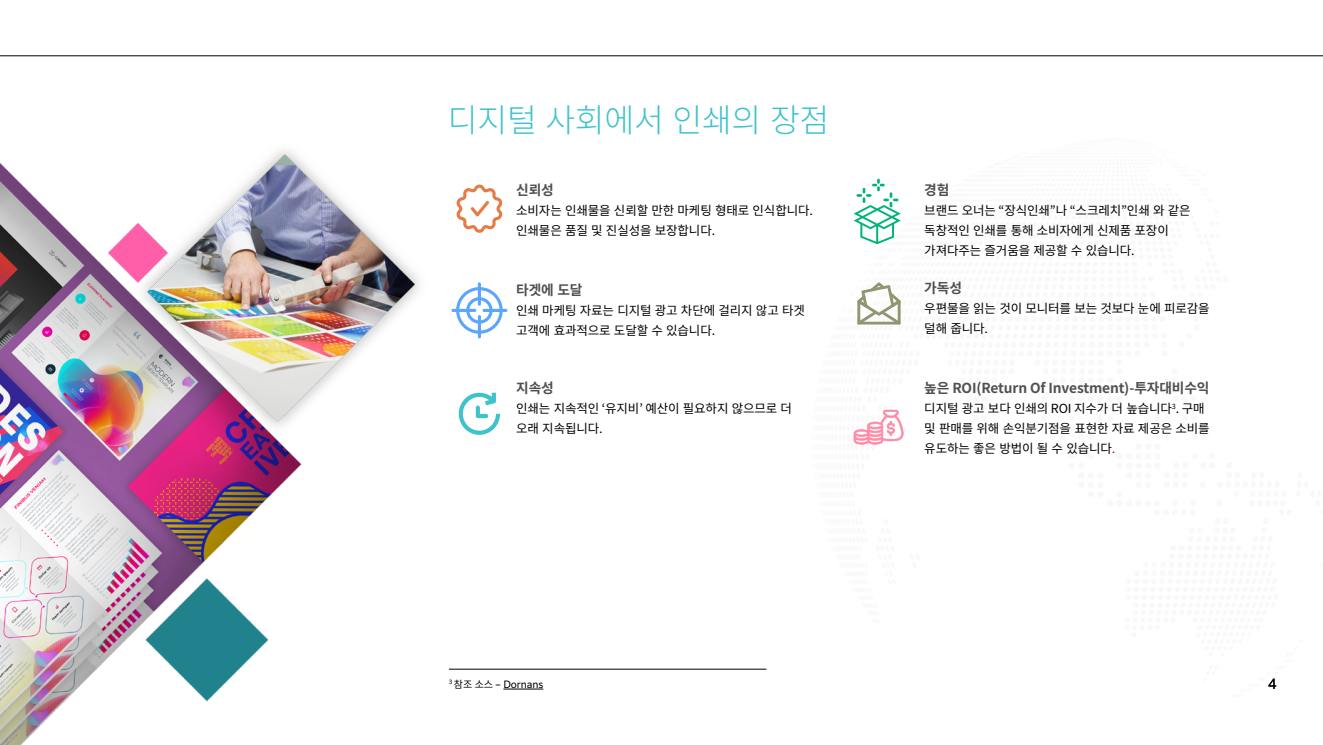
<style>
.page{position:relative;width:1323px;height:745px;background:#fff}
.page>*{position:absolute;margin:0;border:0;box-sizing:border-box;transform-origin:0 0}
.t1{font:300 32.5px "Noto Sans KR";letter-spacing:-.01em;color:#3ec2cc}
.t2{font:700 13.75px "Noto Sans KR";letter-spacing:-.01em;color:#505050}
.t3{font:300 13.75px "Clarimo UDPE";color:#000}
.t4{font:12.5px/20px "Noto Sans KR";letter-spacing:-.01em;color:#000}
.t5{font:10px "Clarimo UDPE";letter-spacing:-.01em;color:#000}
.s1{color:#bf0038}
.s2{font-family:"Noto Sans KR"}
</style>
<div class="page">
<img style="left:0;top:150px;width:419px;height:594px">
<hr style="left:503px;top:688px;width:40px;height:1px;background:#000">
<hr style="left:449px;top:668px;width:317px;height:1px;background:#000">
<hr style="left:0;top:55px;width:1323px;height:1px;background:#000">
<svg style="left:456px;top:184px;width:46px;height:49px"></svg>
<svg style="left:451px;top:282px;width:56px;height:56px"></svg>
<svg style="left:459px;top:392px;width:41px;height:42px"></svg>
<svg style="left:854px;top:178px;width:47px;height:66px"></svg>
<svg style="left:857px;top:282px;width:44px;height:42px"></svg>
<svg style="left:854px;top:409px;width:50px;height:35px"></svg>
<h1 class="t1" style="left:448px;top:102px;width:383px">디지털 사회에서 인쇄의 장점</h1>
<p class="t2" style="left:516px;top:182px;width:39px">신뢰성</p>
<p class="t4" style="left:516px;top:200px;width:298px">소비자는 인쇄물을 신뢰할 만한 마케팅 형태로 인식합니다. 인쇄물은 품질 및 진실성을 보장합니다.</p>
<p class="t2" style="left:516px;top:282px;width:68px">타겟에 도달</p>
<p class="t4" style="left:516px;top:300px;width:290px">인쇄 마케팅 자료는 디지털 광고 차단에 걸리지 않고 타겟 고객에 효과적으로 도달할 수 있습니다.</p>
<p class="t2" style="left:516px;top:379px;width:39px">지속성</p>
<p class="t4" style="left:516px;top:398px;width:277px">인쇄는 지속적인 ‘유지비’ 예산이 필요하지 않으므로 더 오래 지속됩니다.</p>
<p class="t2" style="left:924px;top:182px;width:27px">경험</p>
<p class="t4" style="left:924px;top:200px;width:268px">브랜드 오너는 “장식인쇄”나 “스크레치”인쇄 와 같은 독창적인 인쇄를 통해 소비자에게 신제품 포장이 가져다주는 즐거움을 제공할 수 있습니다.</p>
<p class="t2" style="left:924px;top:280px;width:39px">가독성</p>
<p class="t4" style="left:924px;top:298px;width:287px">우편물을 읽는 것이 모니터를 보는 것보다 눈에 피로감을 덜해 줍니다.</p>
<p class="t2" style="left:924px;top:380px;width:287px">높은 ROI(Return Of Investment)-투자대비수익</p>
<p class="t4" style="left:924px;top:398px;width:287px">디지털 광고 보다 인쇄의 ROI 지수가 더 높습니다<sup>3</sup>. 구매 및 판매를 위해 손익분기점을 표현한 자료 제공은 소비를 유도하는 좋은 방법이 될 수 있습니다<span class="s1">.</span></p>
<p class="t5" style="left:449px;top:675px;width:96px"><sup>3</sup> <span class="s2">참조 소스</span> – Dornans</p>
<p class="t3" style="left:1268px;top:672px;width:10px">4</p>
</div>
